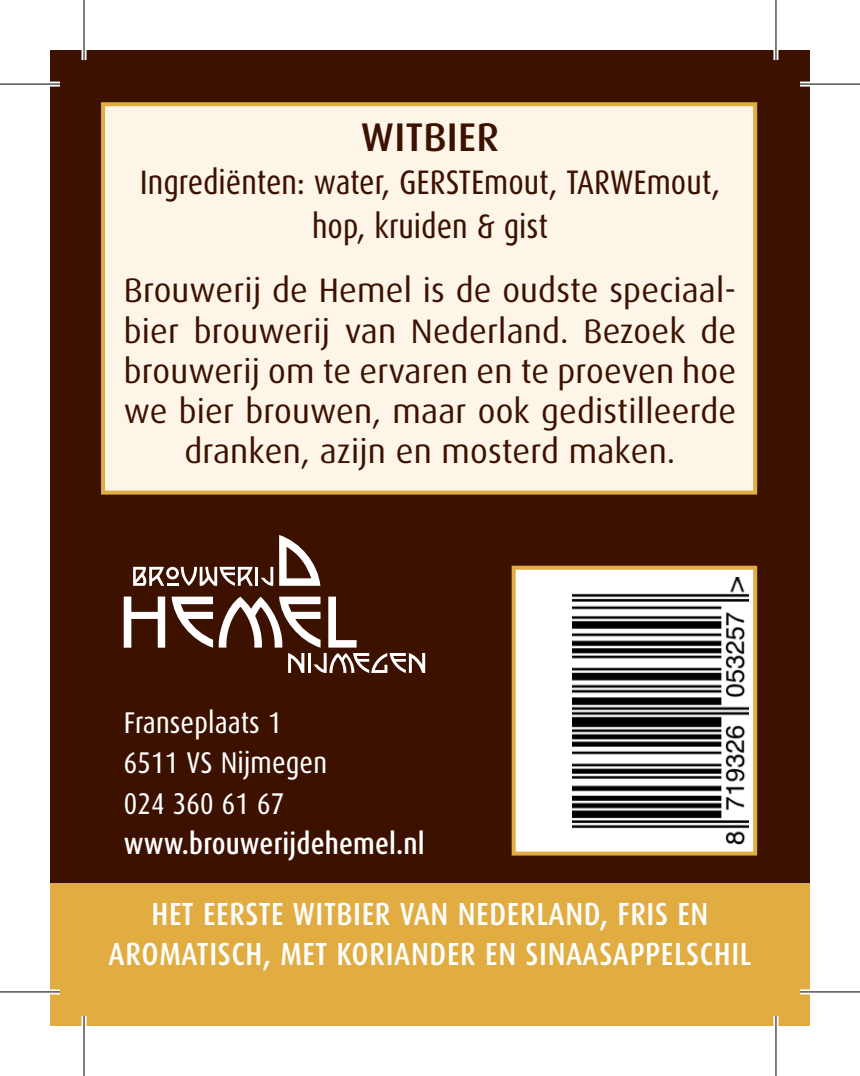
<style>
.page{position:relative;width:860px;height:1076px;background:#fff}
.page>*{position:absolute;margin:0;border:0;box-sizing:border-box;transform-origin:0 0}
.t1{font:500 40px "Dax";letter-spacing:.005em;color:#3d1100}
.t2{font:34px/40px "Dax";letter-spacing:.005em;color:#3d1100;text-align:center}
.t3{font:34px/44px "Dax Condensed";color:#3d1100;text-align:center}
.t4{font:500 32px/40px "Dax Condensed";letter-spacing:.02em;color:#fff;text-align:center}
.t5{font:30px/40px "Dax Condensed";letter-spacing:.005em;color:#fff}
.t6{font:500 30px "Dax Condensed";letter-spacing:.005em;color:#fff}
</style>
<div class="page">
<div style="left:50px;top:50px;width:760px;height:975px;background:#3d1100"></div>
<div style="left:50px;top:882px;width:760px;height:143px;background:#e1ad42"></div>
<svg style="left:124px;top:596px;width:301px;height:77px"></svg>
<svg style="left:279px;top:535px;width:41px;height:50px"></svg>
<svg style="left:133px;top:566px;width:120px;height:19px"></svg>
<hr style="left:255px;top:566px;width:3px;height:19px;background:#fff">
<svg style="left:261px;top:566px;width:12px;height:20px"></svg>
<div style="left:511px;top:565px;width:246px;height:290px;background:#fff;border:4px solid #e1ad42"></div>
<img style="left:572px;top:577px;width:176px;height:267px">
<div style="left:101px;top:102px;width:656px;height:392px;background:#fcf5e8;border:4px solid #e1ad42"></div>
<div style="left:0;top:82px;width:60px;height:5px;background:#fff"></div>
<div style="left:800px;top:82px;width:60px;height:5px;background:#fff"></div>
<div style="left:0;top:989px;width:60px;height:5px;background:#919191"></div>
<div style="left:800px;top:989px;width:60px;height:5px;background:#919191"></div>
<hr style="left:82px;top:0;width:4px;height:60px;background:#fff">
<hr style="left:82px;top:1015px;width:4px;height:60px;background:#fff">
<svg style="left:773px;top:0;width:5px;height:60px"></svg>
<svg style="left:773px;top:1016px;width:5px;height:59px"></svg>
<hr style="left:0;top:83px;width:60px;height:2px;background:#000">
<hr style="left:800px;top:83px;width:60px;height:2px;background:#000">
<hr style="left:0;top:990px;width:60px;height:2px;background:#000">
<hr style="left:800px;top:990px;width:60px;height:2px;background:#000">
<hr style="left:83px;top:0;width:2px;height:60px;background:#000">
<hr style="left:83px;top:1015px;width:2px;height:60px;background:#000">
<hr style="left:775px;top:0;width:1px;height:60px;background:#000">
<hr style="left:775px;top:1015px;width:1px;height:60px;background:#000">
<p class="t1" style="left:361px;top:114px;width:140px">WITBIER</p>
<p class="t3" style="left:140px;top:161px;width:581px">Ingrediënten: water, GERSTEmout, TARWEmout, hop, kruiden &amp; gist</p>
<p class="t2" style="left:124px;top:271px;width:614px">Brouwerij de Hemel is de oudste speciaal&shy;bier brouwerij van Nederland. Bezoek de brouwerij om te ervaren en te proeven hoe we bier brouwen, maar ook gedistilleerde dranken, azijn en mosterd maken.</p>
<p class="t5" style="left:124px;top:703px;width:205px">Franseplaats 1<br>6511 VS Nijmegen<br>024 360 61 67</p>
<p class="t6" style="left:124px;top:826px;width:302px">www.brouwerijdehemel.nl</p>
<p class="t4" style="left:109px;top:894px;width:644px">HET EERSTE WITBIER VAN NEDERLAND, FRIS EN<br>AROMATISCH, MET KORIANDER EN SINAASAPPELSCHIL</p>
</div>
